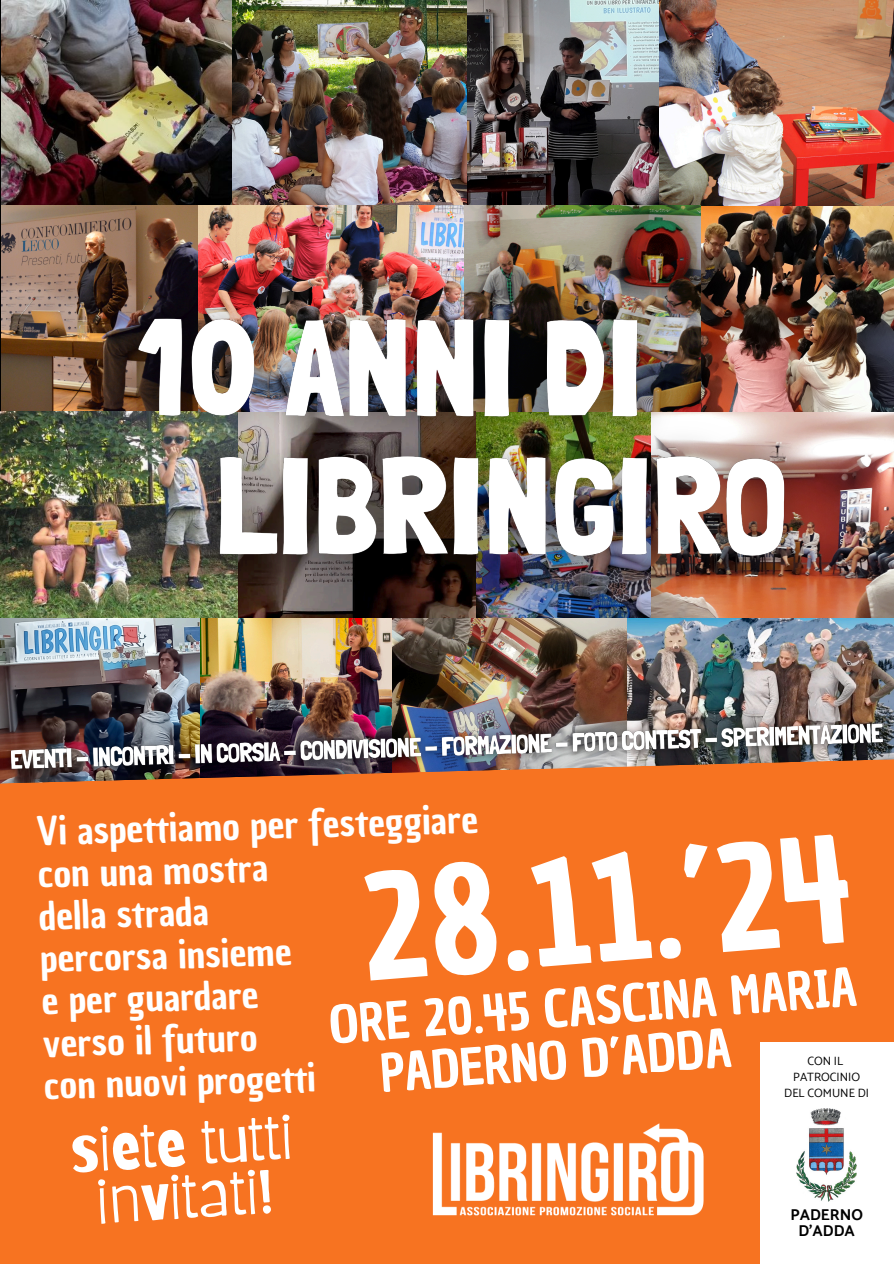
<style>
.page{position:relative;width:894px;height:1264px;background:#fff}
.page>*{position:absolute;margin:0;border:0;box-sizing:border-box;transform-origin:0 0}
.t1{font:144.15px "Chau Philomene One";color:#fff}
.t2{font:60.15px/52.8px "Barriecito";color:#fff;text-align:center}
.t3{font:50.1px/51.9px "Chau Philomene One";color:#fff}
.t4{font:37.8px/42.2px "Chau Philomene One";color:#fff}
.t5{font:700 15.6px "Catamaran";color:#000}
.t6{font:12px "Catamaran";color:#000}
</style>
<div class="page">
<img style="left:1px;top:0;width:892px;height:411px">
<img style="left:626px;top:617px;width:267px;height:93px">
<img style="left:475px;top:411px;width:418px;height:206px">
<img style="left:0;top:617px;width:626px;height:93px">
<div style="left:0;top:784px;width:893px;height:479px;background:#f77321"></div>
<div style="left:759px;top:1042px;width:134px;height:221px;background:#fff"></div>
<img style="left:0;top:411px;width:475px;height:206px">
<img style="left:413px;top:1112px;width:299px;height:115px">
<img style="left:85px;top:269px;width:754px;height:347px">
<img style="left:0;top:710px;width:893px;height:74px">
<img style="left:796px;top:1108px;width:60px;height:93px">
<h2 class="t4" style="left:34px;top:812px;width:444px;rotate:-2deg">Vi aspettiamo per festeggiare con una mostra<br>della strada<br>percorsa insieme<br>e per guardare<br>verso il futuro<br>con nuovi progetti</h2>
<h4 class="t1" style="left:352px;top:834px;width:494px;rotate:-5deg">28.11.’24</h4>
<p class="t3" style="left:375px;top:995px;width:482px;text-indent:-48px;rotate:-4deg">ORE 20.45 CASCINA MARIA<br>PADERNO D’ADDA</p>
<p class="t6" style="left:807px;top:1053px;width:37px">CON IL</p>
<p class="t6" style="left:793px;top:1069px;width:68px">PATROCINIO</p>
<p class="t6" style="left:784px;top:1085px;width:86px">DEL COMUNE DI</p>
<p class="t2" style="left:68px;top:1124px;width:225px;rotate:-4deg">siete tutti invitati!</p>
<h3 class="t5" style="left:790px;top:1204px;width:74px">PADERNO</h3>
<p class="t5" style="left:798px;top:1221px;width:58px">D’ADDA</p>
</div>
